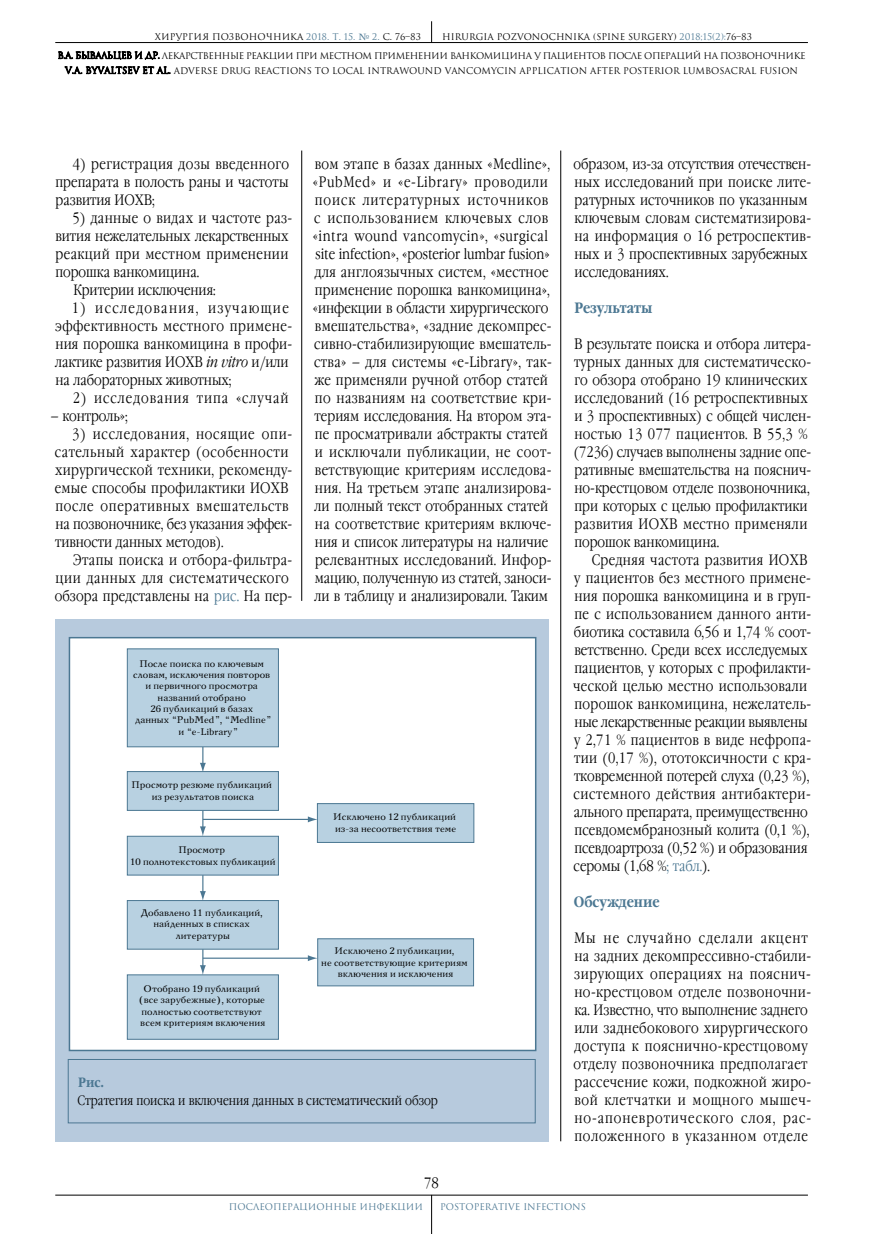
<style>
.page{position:relative;width:893px;height:1234px;background:#fff}
.page>*{position:absolute;margin:0;border:0;box-sizing:border-box;transform-origin:0 0}
.t1{font:300 15px/18px "Garamond Narrow C";letter-spacing:.02em;color:#000}
.t2{font:300 15px "Garamond Narrow C";color:#000}
.t3{font:300 15px "Garamond Narrow C";letter-spacing:.065em;color:#000}
.t4{font:700 15px "Garamond Narrow C";color:#4b7792}
.t5{font:300 13.5px "Garamond Narrow C";color:#000}
.t6{font:700 13.5px "Garamond Narrow C";color:#4b7792}
.t7{font:9.45px/11.4px "New Journal C";color:#000;text-align:center}
.t8{font:9px/18.6px "Romul";letter-spacing:-.05em;color:#000}
.t9{font:9px "Romul";color:#000}
.t10{font:9px "Romul";color:#4b7792}
.s1{color:#4b7792}
.s2{font-family:"New Journal C";color:#4b7792}
.s3{font-style:italic}
</style>
<div class="page">
<hr style="left:55px;top:1194px;width:753px;height:1px;background:#000">
<hr style="left:55px;top:42px;width:753px;height:1px;background:#000">
<svg style="left:431px;top:21px;width:1px;height:21px"></svg>
<hr style="left:431px;top:1194px;width:1px;height:39px;background:#000">
<svg style="left:58px;top:51px;width:112px;height:24px"></svg>
<hr style="left:301px;top:150px;width:1px;height:450px;background:#000">
<hr style="left:560px;top:150px;width:1px;height:990px;background:#000">
<div style="left:55px;top:618px;width:493px;height:523px;background:#b7cadd"></div>
<div style="left:69px;top:637px;width:467px;height:413px;background:#fff"></div>
<svg style="left:200px;top:747px;width:6px;height:24px"></svg>
<div style="left:127px;top:648px;width:152px;height:99px;background:#b8d1e1;border:1px solid #4b7792"></div>
<svg style="left:200px;top:810px;width:6px;height:25px"></svg>
<hr style="left:203px;top:818px;width:107px;height:1px;background:#4b7792">
<svg style="left:308px;top:816px;width:9px;height:6px"></svg>
<hr style="left:203px;top:957px;width:107px;height:1px;background:#4b7792">
<svg style="left:308px;top:955px;width:9px;height:5px"></svg>
<svg style="left:200px;top:875px;width:6px;height:24px"></svg>
<div style="left:127px;top:771px;width:152px;height:39px;background:#b8d1e1;border:1px solid #4b7792"></div>
<div style="left:317px;top:803px;width:157px;height:39px;background:#b8d1e1;border:1px solid #4b7792"></div>
<div style="left:317px;top:938px;width:157px;height:48px;background:#b8d1e1;border:1px solid #4b7792"></div>
<div style="left:127px;top:835px;width:152px;height:40px;background:#b8d1e1;border:1px solid #4b7792"></div>
<svg style="left:200px;top:949px;width:6px;height:25px"></svg>
<div style="left:127px;top:974px;width:152px;height:65px;background:#b8d1e1;border:1px solid #4b7792"></div>
<div style="left:127px;top:899px;width:152px;height:50px;background:#b8d1e1;border:1px solid #4b7792"></div>
<div style="left:69px;top:636px;width:467px;height:414px;border:2px solid #4b7792"></div>
<div style="left:68px;top:1058px;width:468px;height:64px;border:1px solid #4b7792"></div>
<p class="t8" style="left:58px;top:28px;width:749px;text-indent:385px">HIRURGIA POZVONOCHNIKA (SPINE SURGERY) <span class="s1">2018;15(2):</span>76–83<br>В.А. БЫВАЛЬЦЕВ И ДР. ЛЕКАРСТВЕННЫЕ РЕАКЦИИ ПРИ МЕСТНОМ ПРИМЕНЕНИИ ВАНКОМИЦИНА У ПАЦИЕНТОВ ПОСЛЕ ОПЕРАЦИЙ НА ПОЗВОНОЧНИКЕ</p>
<p class="t9" style="left:65px;top:65px;width:734px">V.А. BYVALTSEV ET AL. ADVERSE DRUG REACTIONS TO LOCAL INTRAWOUND VANCOMYCIN APPLICATION AFTER POSTERIOR LUMBOSACRAL FUSION</p>
<p class="t9" style="left:155px;top:31px;width:267px">ХИРУРГИЯ ПОЗВОНОЧНИКА <span class="s1">2018. Т. 15.</span> <span class="s2">№</span> <span class="s1">2.</span> С. 76–83</p>
<p class="t1" style="left:313px;top:155px;width:240px">вом этапе в базах данных «Medline», «PubMed» и «e-Library» проводили поиск литературных источников с использованием ключевых слов «intra wound vancomycin», «surgical site infection», «posterior lumbar fusion» для англоязычных систем, «местное применение порошка ванкомицина», «инфекции в области хирургического вмешательства», «задние декомпрес&shy;сивно-стабилизирующие вмешатель&shy;ства» – для системы «e-Library», так&shy;же применяли ручной отбор статей по названиям на соответствие кри&shy;териям исследования. На втором эта&shy;пе просматривали абстракты статей и исключали публикации, не соот&shy;ветствующие критериям исследова&shy;ния. На третьем этапе анализирова&shy;ли полный текст отобранных статей на соответствие критериям включе&shy;ния и список литературы на наличие релевантных исследований. Инфор&shy;мацию, полученную из статей, заноси&shy;ли в таблицу и анализировали. Таким</p>
<p class="t1" style="left:574px;top:155px;width:239px">образом, из-за отсутствия отечествен&shy;ных исследований при поиске лите&shy;ратурных источников по указанным ключевым словам систематизирова&shy;на информация о 16 ретроспектив&shy;ных и 3 проспективных зарубежных исследованиях.</p>
<p class="t1" style="left:55px;top:155px;width:235px;text-align:justify;text-indent:17px">4) регистрация дозы введенного препарата в полость раны и частоты развития ИОХВ;</p>
<p class="t1" style="left:72px;top:209px;width:221px">5) данные о видах и частоте раз-</p>
<p class="t2" style="left:55px;top:227px;width:235px">вития нежелательных лекарственных</p>
<p class="t1" style="left:56px;top:245px;width:234px">реакций при местном применении</p>
<p class="t2" style="left:55px;top:263px;width:145px">порошка ванкомицина.</p>
<p class="t2" style="left:73px;top:281px;width:144px">Критерии исключения:</p>
<p class="t1" style="left:55px;top:299px;width:239px;text-indent:17px">1) исследования, изучающие эффективность местного примене&shy;ния порошка ванкомицина в профи&shy;лактике развития ИОХВ <span class="s3">in vitro</span> и/или на лабораторных животных;</p>
<p class="t3" style="left:73px;top:389px;width:217px">2) исследования типа «случай</p>
<p class="t2" style="left:50px;top:407px;width:79px">– контроль»;</p>
<p class="t1" style="left:55px;top:425px;width:239px;text-indent:18px">3) исследования, носящие опи&shy;сательный характер (особенности хирургической техники, рекоменду&shy;емые способы профилактики ИОХВ после оперативных вмешательств на позвоночнике, без указания эффек&shy;тивности данных методов).</p>
<p class="t1" style="left:55px;top:551px;width:239px;text-indent:19px">Этапы поиска и отбора-фильтра&shy;ции данных для систематического обзора представлены на <span class="s1">рис.</span> На пер-</p>
<p class="t4" style="left:574px;top:299px;width:79px">Результаты</p>
<p class="t1" style="left:574px;top:335px;width:239px">В результате поиска и отбора литера&shy;турных данных для систематическо&shy;го обзора отобрано 19 клинических исследований (16 ретроспективных и 3 проспективных) с общей числен&shy;ностью 13 077 пациентов. В 55,3 % (7236) случаев выполнены задние опе&shy;ративные вмешательства на пояснич&shy;но-крестцовом отделе позвоночника, при которых с целью профилактики развития ИОХВ местно применяли порошок ванкомицина.</p>
<p class="t1" style="left:573px;top:551px;width:240px;text-indent:19px">Средняя частота развития ИОХВ у пациентов без местного примене&shy;ния порошка ванкомицина и в груп&shy;пе с использованием данного анти&shy;биотика составила 6,56 и 1,74 % соот&shy;ветственно. Среди всех исследуемых пациентов, у которых с профилакти&shy;ческой целью местно использовали порошок ванкомицина, нежелатель&shy;ные лекарственные реакции выявлены у 2,71 % пациентов в виде нефропа&shy;тии (0,17 %), ототоксичности с кра&shy;тковременной потерей слуха (0,23 %), системного действия антибактери&shy;ального препарата, преимущественно псевдомембранозный колита (0,1 %), псевдоартроза (0,52 %) и образования серомы (1,68 %<span class="s1">; табл.</span>).</p>
<p class="t4" style="left:574px;top:893px;width:87px">Обсуждение</p>
<p class="t1" style="left:574px;top:929px;width:239px">Мы не случайно сделали акцент на задних декомпрессивно-стабили&shy;зирующих операциях на пояснич&shy;но-крестцовом отделе позвоночни&shy;ка. Известно, что выполнение заднего или заднебокового хирургического доступа к пояснично-крестцовому отделу позвоночника предполагает рассечение кожи, подкожной жиро&shy;вой клетчатки и мощного мышеч&shy;но-апоневротического слоя, рас&shy;положенного в указанном отделе</p>
<p class="t7" style="left:139px;top:657px;width:126px">После поиска по ключевым</p>
<p class="t7" style="left:133px;top:668px;width:139px">словам, исключения повторов</p>
<p class="t7" style="left:146px;top:680px;width:114px">и первичного просмотра</p>
<p class="t7" style="left:158px;top:691px;width:90px">названий отобрано</p>
<p class="t7" style="left:150px;top:703px;width:104px">26 публикаций в базах</p>
<p class="t7" style="left:135px;top:714px;width:138px">данных “PubMed”, “Medline”</p>
<p class="t7" style="left:179px;top:725px;width:61px">и “e-Library”</p>
<p class="t7" style="left:132px;top:779px;width:142px">Просмотр резюме публикаций из результатов поиска</p>
<p class="t7" style="left:333px;top:811px;width:124px;text-align:left">Исключено 12 публикаций из-за несоответствия теме</p>
<p class="t7" style="left:130px;top:843px;width:147px">Просмотр<br>10 полнотекстовых публикаций</p>
<p class="t7" style="left:141px;top:906px;width:124px">Добавлено 11 публикаций, найденных в списках литературы</p>
<p class="t7" style="left:321px;top:944px;width:148px">Исключено 2 публикации,<br>не соответствующие критериям включения и исключения</p>
<p class="t7" style="left:139px;top:982px;width:128px">Отобрано 19 публикаций (все зарубежные), которые полностью соответствуют всем критериям включения</p>
<p class="t6" style="left:78px;top:1074px;width:28px">Рис.</p>
<p class="t5" style="left:78px;top:1092px;width:362px">Стратегия поиска и включения данных в систематический обзор</p>
<p class="t1" style="left:424px;top:1173px;width:16px">78</p>
<p class="t10" style="left:229px;top:1200px;width:196px">ПОСЛЕОПЕРАЦИОННЫЕ ИНФЕКЦИИ</p>
<p class="t10" style="left:440px;top:1200px;width:147px">POSTOPERATIVE INFECTIONS</p>
</div>
